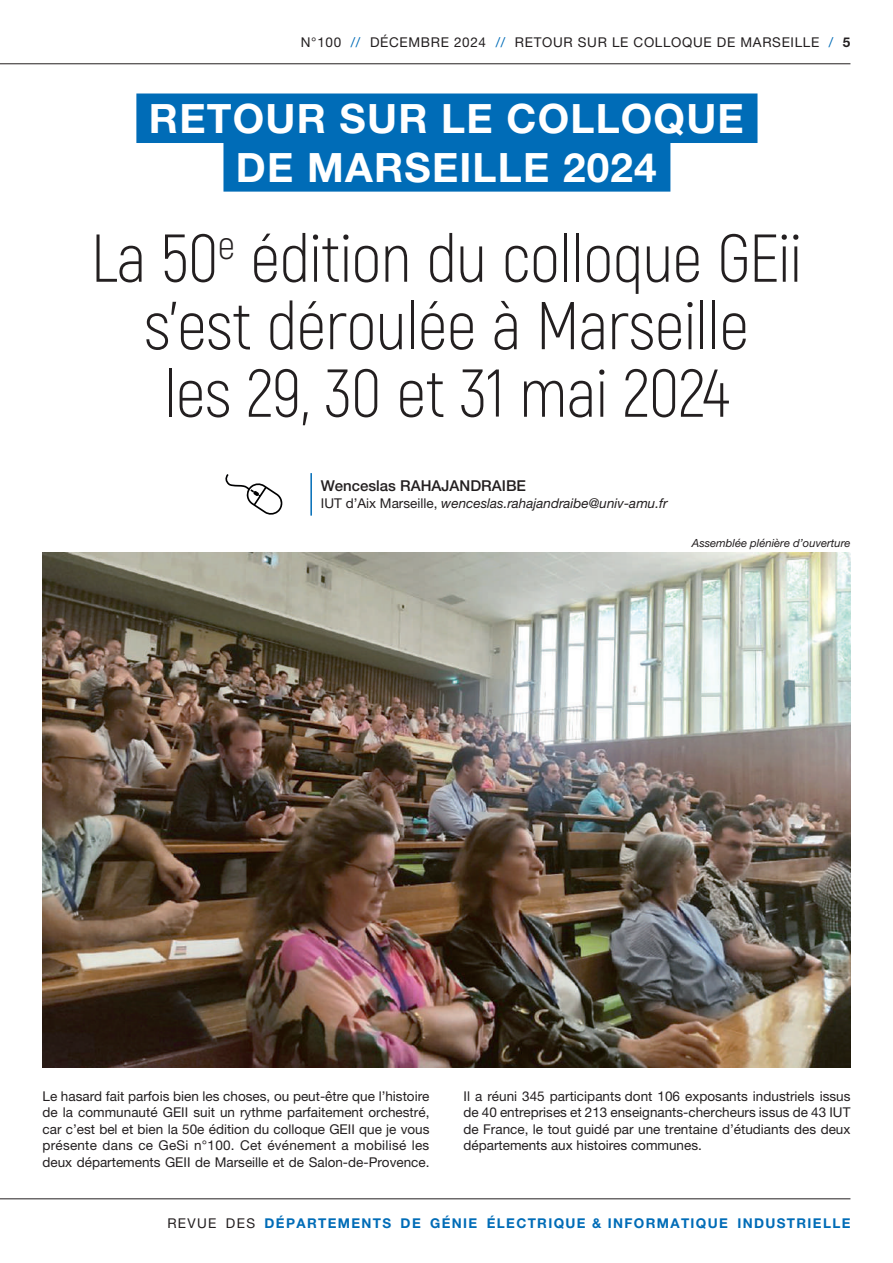
<style>
.page{position:relative;width:893px;height:1263px;background:#fff}
.page>*{position:absolute;margin:0;border:0;box-sizing:border-box;transform-origin:0 0}
.t1{font:300 67.5px/67.5px "Akrobat";letter-spacing:-.01em;color:#231f20;text-align:center}
.t2{font:700 40.5px/48.6px "Helvetica Neue LT Pro";letter-spacing:.03em;color:#fff;text-align:center}
.t3{font:500 15px "Helvetica Neue LT Pro";color:#231f20}
.t4{font:13.5px/16.5px "Helvetica Neue LT Pro";color:#231f20;text-align:justify}
.t5{font:700 13.5px "Helvetica Neue LT Pro";letter-spacing:.1em;color:#006cb7}
.t6{font:13.5px "Helvetica Neue LT Pro";letter-spacing:.05em;color:#231f20}
.t7{font:italic 13.5px "Helvetica Neue LT Pro";color:#231f20}
.t8{font:italic 11.25px "Helvetica Neue LT Pro";color:#231f20}
.s1{color:#006cb7}
.s2{font-weight:700}
.s3{font-style:normal}
.s4{font-weight:400;color:#231f20}
</style>
<div class="page">
<hr style="left:0;top:63px;width:850px;height:1px;background:#231f20">
<hr style="left:0;top:1198px;width:850px;height:1px;background:#231f20">
<div style="left:136px;top:93px;width:621px;height:50px;background:#006cb7"></div>
<div style="left:223px;top:142px;width:447px;height:50px;background:#006cb7"></div>
<img style="left:43px;top:553px;width:807px;height:514px">
<hr style="left:310px;top:473px;width:2px;height:43px;background:#006cb7">
<svg style="left:225px;top:474px;width:58px;height:41px"></svg>
<p class="t6" style="left:301px;top:34px;width:551px">N°100 <span class="s1">//</span> DÉCEMBRE 2024 <span class="s1">//</span> RETOUR SUR LE COLLOQUE DE MARSEILLE <span class="s1">/</span> <span class="s2">5</span></p>
<h2 class="t2" style="left:149px;top:94px;width:596px">RETOUR SUR LE COLLOQUE<br>DE MARSEILLE 2024</h2>
<h1 class="t1" style="left:91px;top:224px;width:712px">La 50<sup>e</sup> édition du colloque GEii s’est déroulée à Marseille<br>les 29, 30 et 31 mai 2024</h1>
<p class="t3" style="left:321px;top:477px;width:207px">Wenceslas RAHAJANDRAIBE</p>
<p class="t7" style="left:321px;top:495px;width:348px"><span class="s3">IUT d’Aix Marseille,</span> wenceslas.rahajandraibe@univ-amu.fr</p>
<p class="t8" style="left:692px;top:536px;width:160px">Assemblée plénière d’ouverture</p>
<p class="t4" style="left:43px;top:1087px;width:388px">Le hasard fait parfois bien les choses, ou peut-être que l’histoire de la communauté GEII suit un rythme parfaitement orchestré, car c’est bel et bien la 50e édition du colloque GEII que je vous présente dans ce GeSi n°100. Cet événement a mobilisé les deux départements GEII de Marseille et de Salon-de-Provence.</p>
<p class="t4" style="left:463px;top:1087px;width:389px">Il a réuni 345 participants dont 106 exposants industriels issus de 40 entreprises et 213 enseignants-chercheurs issus de 43 IUT de France, le tout guidé par une trentaine d’étudiants des deux départements aux histoires communes.</p>
<p class="t5" style="left:167px;top:1215px;width:685px"><span class="s4">REVUE DES</span> DÉPARTEMENTS DE GÉNIE ÉLECTRIQUE &amp; INFORMATIQUE INDUSTRIELLE</p>
</div>
